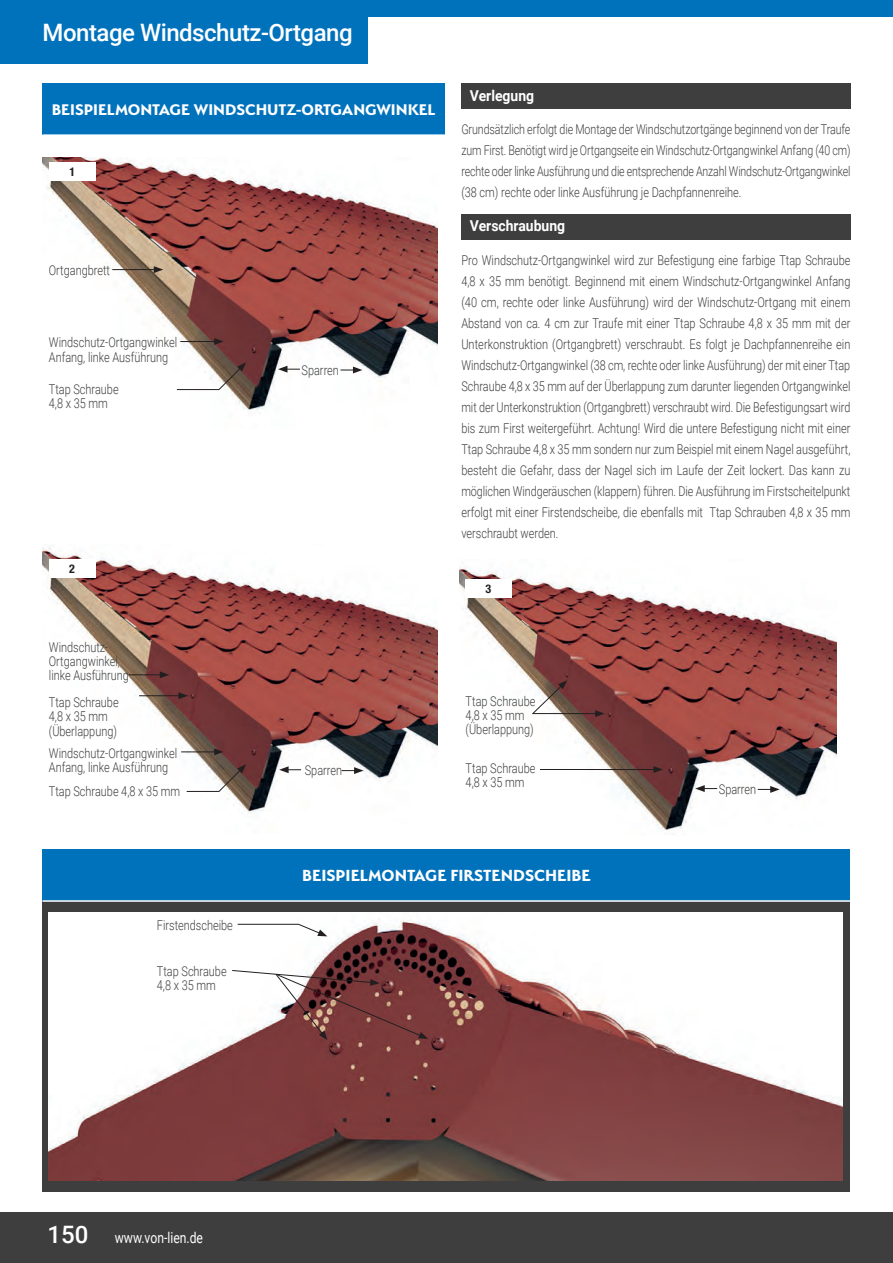
<style>
.page{position:relative;width:893px;height:1263px;background:#fff}
.page>*{position:absolute;margin:0;border:0;box-sizing:border-box;transform-origin:0 0}
.t1{font:500 24px "Roboto";letter-spacing:-.02em;color:#fff}
.t2{font:700 18px "Serenity";color:#fff}
.t3{font:700 17.25px "Serenity";color:#fff}
.t4{font:700 15px "Roboto";color:#fff;scale:.93 1}
.t5{font:15px "Roboto";color:#fff;scale:.81 1}
.t6{font:300 13.5px/21px "Roboto";color:#3e3e3f;scale:.81 1}
.t7{font:300 13.5px/21px "Roboto";color:#3e3e3f;text-align:justify;scale:.79 1}
.t8{font:700 condensed 12px "Helvetica Neue LT Pro";color:#231f20}
.s1{font-weight:500;font-size:24px}
</style>
<div class="page">
<div style="left:0;top:1212px;width:893px;height:51px;background:#3e3e3f"></div>
<div style="left:0;top:0;width:893px;height:17px;background:#0072bc"></div>
<div style="left:0;top:0;width:367px;height:64px;background:#0072bc"></div>
<div style="left:461px;top:83px;width:389px;height:26px;background:#3e3e3f"></div>
<div style="left:461px;top:214px;width:389px;height:26px;background:#3e3e3f"></div>
<div style="left:43px;top:83px;width:402px;height:52px;background:#0072bc"></div>
<hr style="left:43px;top:134px;width:402px;height:2px;background:#fff">
<img style="left:43px;top:157px;width:395px;height:256px">
<img style="left:43px;top:547px;width:395px;height:267px">
<img style="left:459px;top:566px;width:378px;height:268px">
<hr style="left:112px;top:269px;width:44px;height:1px;background:#231f20">
<svg style="left:154px;top:266px;width:9px;height:7px"></svg>
<hr style="left:180px;top:341px;width:37px;height:1px;background:#231f20">
<svg style="left:214px;top:338px;width:10px;height:7px"></svg>
<hr style="left:181px;top:751px;width:36px;height:1px;background:#231f20">
<svg style="left:214px;top:748px;width:10px;height:7px"></svg>
<hr style="left:129px;top:674px;width:33px;height:1px;background:#231f20">
<svg style="left:160px;top:671px;width:9px;height:7px"></svg>
<svg style="left:532px;top:680px;width:35px;height:35px"></svg>
<hr style="left:139px;top:695px;width:42px;height:1px;background:#231f20">
<svg style="left:178px;top:692px;width:10px;height:7px"></svg>
<hr style="left:532px;top:713px;width:66px;height:1px;background:#231f20">
<svg style="left:595px;top:710px;width:10px;height:7px"></svg>
<hr style="left:540px;top:769px;width:116px;height:1px;background:#231f20">
<svg style="left:653px;top:766px;width:10px;height:7px"></svg>
<svg style="left:176px;top:362px;width:70px;height:28px"></svg>
<svg style="left:186px;top:764px;width:60px;height:28px"></svg>
<svg style="left:278px;top:366px;width:22px;height:7px"></svg>
<svg style="left:279px;top:766px;width:22px;height:7px"></svg>
<svg style="left:695px;top:785px;width:22px;height:7px"></svg>
<svg style="left:340px;top:367px;width:22px;height:6px"></svg>
<svg style="left:342px;top:767px;width:22px;height:7px"></svg>
<svg style="left:758px;top:786px;width:22px;height:7px"></svg>
<div style="left:43px;top:849px;width:807px;height:52px;background:#0072bc"></div>
<div style="left:43px;top:901px;width:807px;height:290px;background:#3e3e3f"></div>
<hr style="left:43px;top:900px;width:807px;height:2px;background:#fff">
<img style="left:49px;top:912px;width:794px;height:269px">
<svg style="left:237px;top:923px;width:90px;height:13px"></svg>
<svg style="left:231px;top:970px;width:197px;height:70px;background:#996f6f"></svg>
<div style="left:49px;top:162px;width:47px;height:18px;background:#fff"></div>
<div style="left:465px;top:579px;width:47px;height:18px;background:#fff"></div>
<div style="left:49px;top:559px;width:46px;height:19px;background:#fff"></div>
<h1 class="t1" style="left:43px;top:19px;width:312px">Montage Windschutz-Ortgang</h1>
<p class="t3" style="left:52px;top:100px;width:385px">BEISPIELMONTAGE WINDSCHUTZ-ORTGANGWINKEL</p>
<p class="t8" style="left:70px;top:164px;width:7px">1</p>
<p class="t6" style="left:49px;top:260px;width:77px">Ortgangbrett</p>
<p class="t6" style="left:49px;top:336px;width:160px;line-height:14.2px">Windschutz-Ortgangwinkel<br>Anfang, linke Ausführung</p>
<p class="t6" style="left:49px;top:382px;width:88px;line-height:14.2px">Ttap Schraube<br>4,8 x 35 mm</p>
<p class="t8" style="left:69px;top:561px;width:7px">2</p>
<p class="t6" style="left:49px;top:640px;width:100px;line-height:14.2px">Windschutz-<br>Ortgangwinkel, linke Ausführung</p>
<p class="t6" style="left:302px;top:359px;width:48px">Sparren</p>
<p class="t4" style="left:470px;top:87px;width:71px">Verlegung</p>
<p class="t7" style="left:461px;top:119px;width:494px">Grundsätzlich erfolgt die Montage der Windschutzortgänge beginnend von der Traufe zum First. Benötigt wird je Ortgangseite ein Windschutz-Ortgangwinkel Anfang (40 cm) rechte oder linke Ausführung und die entsprechende Anzahl Windschutz-Ortgangwinkel (38 cm) rechte oder linke Ausführung je Dachpfannenreihe.</p>
<p class="t4" style="left:470px;top:217px;width:104px">Verschraubung</p>
<p class="t6" style="left:461px;top:250px;width:482px;text-align:justify">Pro Windschutz-Ortgangwinkel wird zur Befestigung eine farbige Ttap Schraube 4,8 x 35 mm benötigt. Beginnend mit einem Windschutz-Ortgangwinkel Anfang (40 cm, rechte oder linke Ausführung) wird der Windschutz-Ortgang mit einem Abstand von ca. 4 cm zur Traufe mit einer Ttap Schraube 4,8 x 35 mm mit der Unterkonstruktion (Ortgangbrett) verschraubt. Es folgt je Dachpfannenreihe ein Windschutz-Ortgangwinkel (38 cm, rechte oder linke Ausführung) der mit einer Ttap Schraube 4,8 x 35 mm auf der Überlappung zum darunter liegenden Ortgangwinkel mit der Unterkonstruktion (Ortgangbrett) verschraubt wird. Die Befestigungsart wird bis zum First weitergeführt. Achtung! Wird die untere Befestigung nicht mit einer Ttap Schraube 4,8 x 35 mm sondern nur zum Beispiel mit einem Nagel ausgeführt, besteht die Gefahr, dass der Nagel sich im Laufe der Zeit lockert. Das kann zu möglichen Windgeräuschen (klappern) führen. Die Ausführung im Firstscheitelpunkt erfolgt mit einer Firstendscheibe, die ebenfalls mit Ttap Schrauben 4,8 x 35 mm verschraubt werden.</p>
<p class="t8" style="left:486px;top:581px;width:7px">3</p>
<p class="t6" style="left:49px;top:695px;width:88px;line-height:14.2px">Ttap Schraube<br>4,8 x 35 mm (Überlappung)</p>
<p class="t6" style="left:466px;top:694px;width:88px;line-height:14.2px">Ttap Schraube<br>4,8 x 35 mm (Überlappung)</p>
<p class="t6" style="left:49px;top:746px;width:160px;line-height:14.2px">Windschutz-Ortgangwinkel<br>Anfang, linke Ausführung</p>
<p class="t6" style="left:49px;top:780px;width:164px">Ttap Schraube 4,8 x 35 mm</p>
<p class="t6" style="left:157px;top:915px;width:95px">Firstendscheibe</p>
<p class="t6" style="left:157px;top:965px;width:88px;line-height:13.5px">Ttap Schraube<br>4,8 x 35 mm</p>
<p class="t6" style="left:305px;top:760px;width:48px">Sparren</p>
<p class="t6" style="left:466px;top:761px;width:88px;line-height:14.2px">Ttap Schraube<br>4,8 x 35 mm</p>
<h2 class="t2" style="left:302px;top:865px;width:290px">BEISPIELMONTAGE FIRSTENDSCHEIBE</h2>
<p class="t5" style="left:48px;top:1229px;width:193px"><span class="s1">150</span> www.von-lien.de</p>
<p class="t6" style="left:719px;top:779px;width:48px">Sparren</p>
</div>
